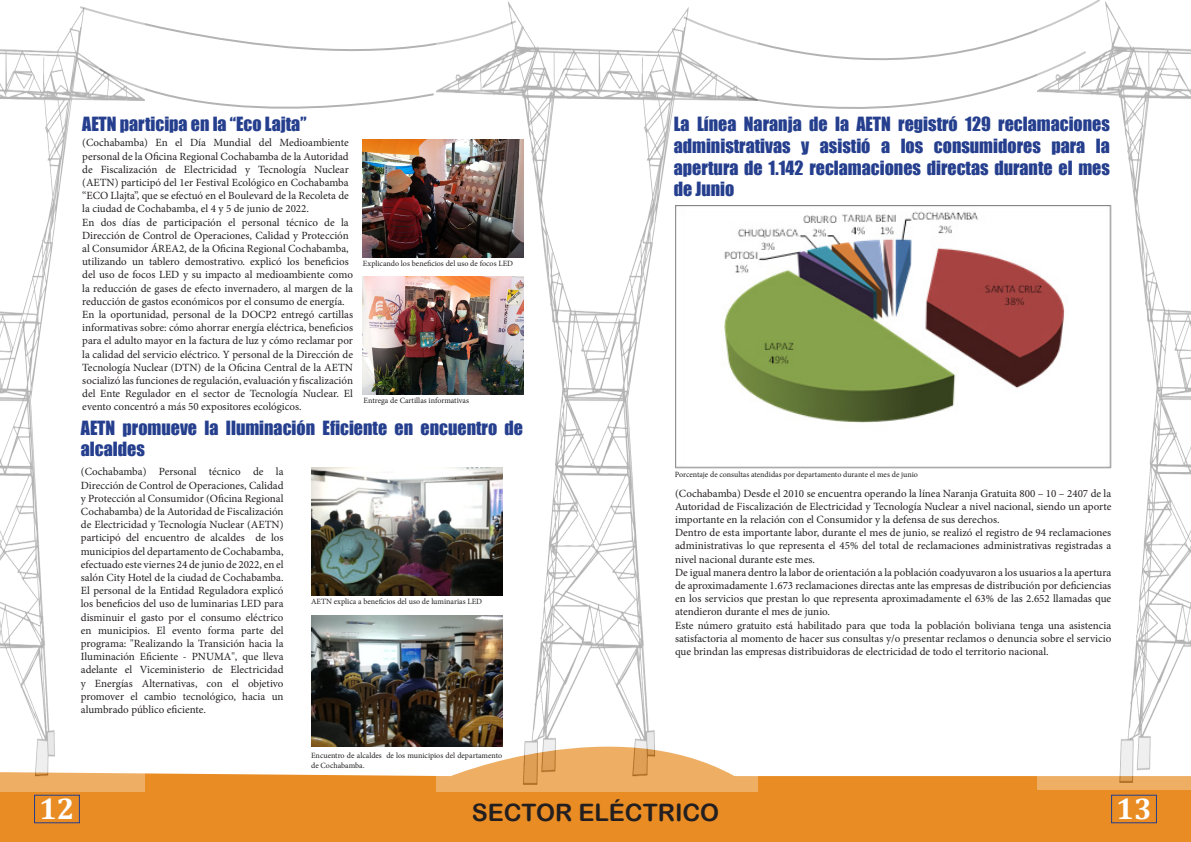
<style>
.page{position:relative;width:1191px;height:842px;background:#fff}
.page>*{position:absolute;margin:0;border:0;box-sizing:border-box;transform-origin:0 0}
.t1{font:700 30px "Cambria";color:#fff}
.t2{font:24px "Arial Rounded MT Bold";color:#231f20}
.t3{font:18px/21.6px "Impact";color:#253f8e}
.t4{font:11px/13.2px "Minion Pro";color:#231f20;text-align:justify}
.t5{font:8px/9.6px "Minion Pro";color:#231f20}
</style>
<div class="page">
<div style="left:0;top:773px;width:1191px;height:69px;background:#e88c23"></div>
<div style="left:1111px;top:795px;width:46px;height:28px;border:1px solid #253f8e"></div>
<div style="left:34px;top:795px;width:46px;height:28px;border:1px solid #253f8e"></div>
<svg style="left:757px;top:29px;width:280px;height:80px"></svg>
<svg style="left:145px;top:88px;width:289px;height:21px"></svg>
<svg style="left:145px;top:23px;width:292px;height:28px"></svg>
<img style="left:437px;top:1px;width:320px;height:790px">
<img style="left:0;top:6px;width:145px;height:785px">
<img style="left:1037px;top:0;width:154px;height:789px">
<img style="left:363px;top:140px;width:160px;height:118px">
<img style="left:363px;top:276px;width:160px;height:119px">
<img style="left:311px;top:468px;width:191px;height:127px">
<img style="left:311px;top:616px;width:191px;height:131px">
<img style="left:675px;top:205px;width:436px;height:263px">
<p class="t3" style="left:82px;top:113px;width:226px">AETN participa en la “Eco Lajta”</p>
<p class="t4" style="left:82px;top:136px;width:268px">(Cochabamba) En el Día Mundial del Medioambiente personal de la Oficina Regional Cochabamba de la Autoridad de Fiscalización de Electricidad y Tecnología Nuclear (AETN) participó del 1er Festival Ecológico en Cochabamba “ECO Llajta”, que se efectuó en el Boulevard de la Recoleta de la ciudad de Cochabamba, el 4 y 5 de junio de 2022.</p>
<p class="t4" style="left:82px;top:215px;width:272px;text-align:left">En dos días de participación el personal técnico de la Dirección de Control de Operaciones, Calidad y Protección al Consumidor ÁREA2, de la Oficina Regional Cochabamba, utilizando un tablero demostrativo. explicó los beneficios del uso de focos LED y su impacto al medioambiente como la reducción de gases de efecto invernadero, al margen de la reducción de gastos económicos por el consumo de energía.</p>
<p class="t4" style="left:82px;top:308px;width:272px">En la oportunidad, personal de la DOCP2 entregó cartillas informativas sobre: cómo ahorrar energía eléctrica, beneficios para el adulto mayor en la factura de luz y cómo reclamar por la calidad del servicio eléctrico. Y personal de la Dirección de Tecnología Nuclear (DTN) de la Oficina Central de la AETN socializó las funciones de regulación, evaluación y fiscalización del Ente Regulador en el sector de Tecnología Nuclear. El evento concentró a más 50 expositores ecológicos.</p>
<p class="t5" style="left:363px;top:259px;width:152px">Explicando los beneficios del uso de focos LED</p>
<p class="t5" style="left:364px;top:396px;width:107px">Entrega de Cartillas informativas</p>
<p class="t3" style="left:81px;top:416px;width:444px">AETN promueve la Iluminación Eficiente en encuentro de alcaldes</p>
<p class="t4" style="left:81px;top:465px;width:204px">(Cochabamba) Personal técnico de la Dirección de Control de Operaciones, Calidad y Protección al Consumidor (Oficina Regional Cochabamba) de la Autoridad de Fiscalización de Electricidad y Tecnología Nuclear (AETN) participó del encuentro de alcaldes de los municipios del departamento de Cochabamba, efectuado este viernes 24 de junio de 2022, en el salón City Hotel de la ciudad de Cochabamba.</p>
<p class="t4" style="left:81px;top:584px;width:204px">El personal de la Entidad Reguladora explicó los beneficios del uso de luminarias LED para disminuir el gasto por el consumo eléctrico en municipios. El evento forma parte del programa: "Realizando la Transición hacia la Iluminación Eficiente - PNUMA", que lleva adelante el Viceministerio de Electricidad y Energías Alternativas, con el objetivo promover el cambio tecnológico, hacia un alumbrado público eficiente.</p>
<p class="t5" style="left:311px;top:751px;width:193px">Encuentro de alcaldes de los municipios del departamento de Cochabamba.</p>
<p class="t5" style="left:311px;top:597px;width:173px">AETN explica a beneficios del uso de luminarias LED</p>
<p class="t3" style="left:673px;top:113px;width:438px;text-align:justify">La Línea Naranja de la AETN registró 129 reclamaciones administrativas y asistió a los consumidores para la apertura de 1.142 reclamaciones directas durante el mes de Junio</p>
<p class="t5" style="left:675px;top:470px;width:245px">Porcentaje de consultas atendidas por departamento durante el mes de junio</p>
<p class="t4" style="left:675px;top:486px;width:438px">(Cochabamba) Desde el 2010 se encuentra operando la línea Naranja Gratuita 800 – 10 – 2407 de la Autoridad de Fiscalización de Electricidad y Tecnología Nuclear a nivel nacional, siendo un aporte importante en la relación con el Consumidor y la defensa de sus derechos.</p>
<p class="t4" style="left:675px;top:526px;width:438px">Dentro de esta importante labor, durante el mes de junio, se realizó el registro de 94 reclamaciones administrativas lo que representa el 45% del total de reclamaciones administrativas registradas a nivel nacional durante este mes.</p>
<p class="t4" style="left:675px;top:566px;width:438px">De igual manera dentro la labor de orientación a la población coadyuvaron a los usuarios a la apertura de aproximadamente 1.673 reclamaciones directas ante las empresas de distribución por deficiencias en los servicios que prestan lo que representa aproximadamente el 63% de las 2.652 llamadas que atendieron durante el mes de junio.</p>
<p class="t4" style="left:675px;top:618px;width:438px">Este número gratuito está habilitado para que toda la población boliviana tenga una asistencia satisfactoria al momento de hacer sus consultas y/o presentar reclamos o denuncia sobre el servicio que brindan las empresas distribuidoras de electricidad de todo el territorio nacional.</p>
<h1 class="t1" style="left:39px;top:788px;width:37px">12</h1>
<h2 class="t2" style="left:471px;top:798px;width:249px">SECTOR ELÉCTRICO</h2>
<h1 class="t1" style="left:1116px;top:788px;width:37px">13</h1>
</div>
